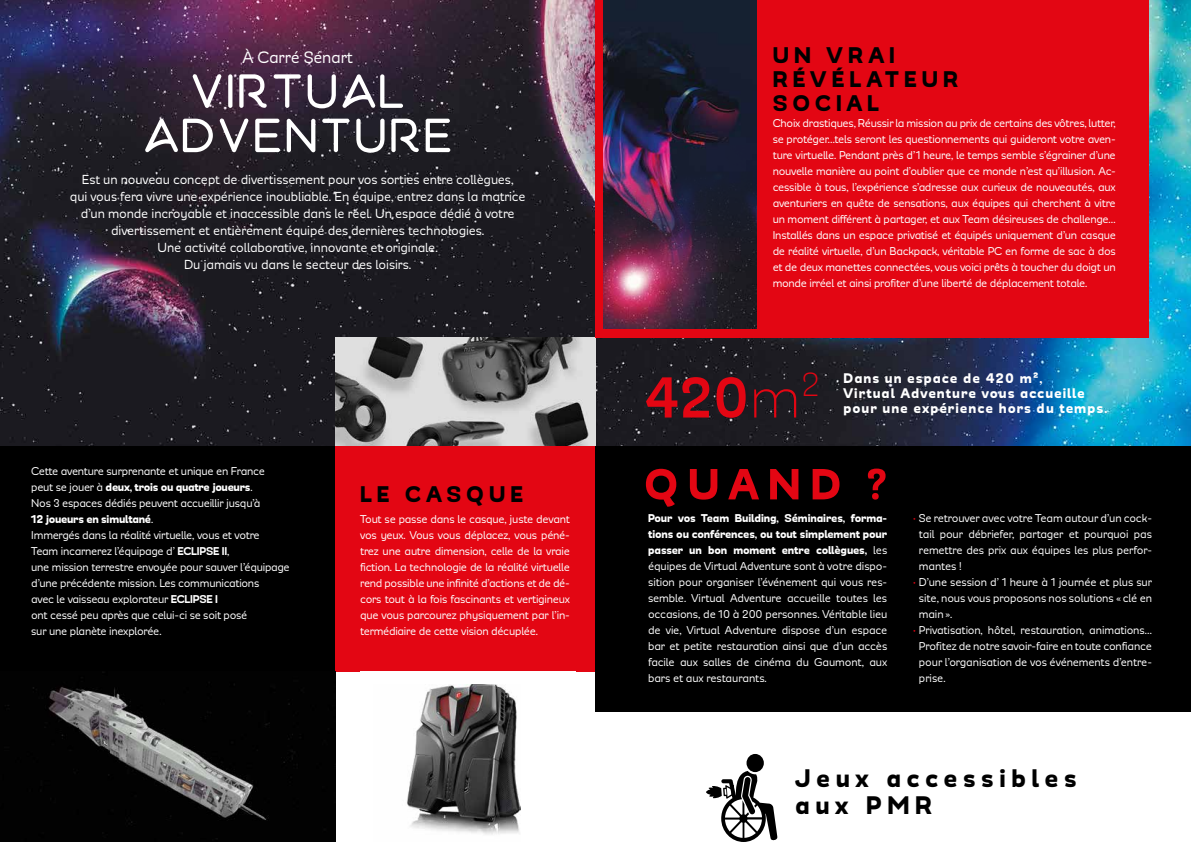
<style>
.page{position:relative;width:1191px;height:842px;background:#fff}
.page>*{position:absolute;margin:0;border:0;box-sizing:border-box;transform-origin:0 0}
.t1{font:700 66px "Modernica";color:#e30613}
.t2{font:900 50px "Modernica";letter-spacing:.19em;color:#e30613}
.t3{font:900 29.2px/26.9px "Modernica";letter-spacing:.19em;color:#000}
.t4{font:900 26px/24px "Modernica";letter-spacing:.2em;color:#000}
.t5{font:19px "Modernica";letter-spacing:-.01em;color:#fff}
.t6{font:900 16px/15px "Modernica";letter-spacing:.06em;color:#fff}
.t7{font:15px/17px "Modernica";letter-spacing:-.01em;color:#fff;text-align:center}
.t8{font:13px/16px "Modernica";letter-spacing:-.02em;color:#fff;text-align:justify}
.s1{font-weight:900}
.s2{font-weight:800}
.s3{font-weight:300}
.s4{color:#e30613}
</style>
<div class="page">
<div style="left:0;top:445px;width:335px;height:227px;background:#000"></div>
<div style="left:595px;top:445px;width:596px;height:266px;background:#000"></div>
<img style="left:0;top:0;width:1191px;height:445px">
<svg style="left:192px;top:74px;width:30px;height:34px"></svg>
<svg style="left:228px;top:74px;width:4px;height:34px"></svg>
<svg style="left:239px;top:74px;width:28px;height:34px"></svg>
<svg style="left:273px;top:74px;width:28px;height:34px"></svg>
<svg style="left:308px;top:74px;width:28px;height:34px"></svg>
<svg style="left:342px;top:74px;width:61px;height:34px"></svg>
<svg style="left:145px;top:119px;width:68px;height:33px"></svg>
<svg style="left:219px;top:118px;width:30px;height:34px"></svg>
<svg style="left:255px;top:119px;width:25px;height:33px"></svg>
<svg style="left:287px;top:119px;width:28px;height:33px"></svg>
<svg style="left:322px;top:119px;width:27px;height:33px"></svg>
<svg style="left:356px;top:119px;width:28px;height:34px"></svg>
<svg style="left:391px;top:119px;width:28px;height:33px"></svg>
<svg style="left:425px;top:119px;width:25px;height:33px"></svg>
<div style="left:335px;top:445px;width:260px;height:227px;background:#e30613"></div>
<img style="left:335px;top:337px;width:260px;height:108px">
<img style="left:407px;top:684px;width:114px;height:151px">
<div style="left:595px;top:0;width:553px;height:337px;background:#e30613"></div>
<img style="left:603px;top:0;width:153px;height:90px">
<svg style="left:603px;top:90px;width:153px;height:56px;background:#1f1e37"></svg>
<img style="left:603px;top:146px;width:153px;height:183px">
<div style="left:746px;top:754px;width:18px;height:18px;background:#000;border-radius:50%"></div>
<img style="left:0;top:672px;width:335px;height:170px">
<svg style="left:706px;top:771px;width:71px;height:71px"></svg>
<h3 class="t5" style="left:242px;top:48px;width:112px">À Carré Sénart</h3>
<p class="t7" style="left:70px;top:172px;width:457px">Est un nouveau concept de divertissement pour vos sorties entre collègues,<br>qui vous fera vivre une expérience inoubliable. En équipe, entrez dans la matrice d’un monde incroyable et inaccessible dans le réel. Un espace dédié à votre divertissement et entièrement équipé des dernières technologies.<br>Une activité collaborative, innovante et originale.<br>Du jamais vu dans le secteur des loisirs.</p>
<p class="t8" style="left:31px;top:464px;width:260px;text-align:left">Cette aventure surprenante et unique en France peut se jouer à <span class="s1">deux, trois ou quatre joueurs</span>.<br>Nos 3 espaces dédiés peuvent accueillir jusqu’à<br><span class="s1">12 joueurs en simultané</span>.<br>Immergés dans la réalité virtuelle, vous et votre Team incarnerez l’équipage d’ <span class="s2">ECLIPSE II</span>,<br>une mission terrestre envoyée pour sauver l’équipage d’une précédente mission. Les communications<br>avec le vaisseau explorateur <span class="s2">ECLIPSE I<br></span>ont cessé peu après que celui-ci se soit posé<br>sur une planète inexplorée.</p>
<h3 class="t4" style="left:360px;top:483px;width:164px">LE CASQUE</h3>
<p class="t8" style="left:360px;top:512px;width:211px">Tout se passe dans le casque, juste devant vos yeux. Vous vous déplacez, vous péné&shy;trez une autre dimension, celle de la vraie fiction. La technologie de la réalité virtuelle rend possible une infinité d’actions et de dé&shy;cors tout à la fois fascinants et vertigineux que vous parcourez physiquement par l’in&shy;termédiaire de cette vision décuplée.</p>
<h3 class="t4" style="left:772px;top:44px;width:187px">UN VRAI<br>RÉVÉLATEUR<br>SOCIAL</h3>
<p class="t8" style="left:772px;top:115px;width:344px">Choix drastiques, Réussir la mission au prix de certains des vôtres, lutter, se protéger…tels seront les questionnements qui guideront votre aven&shy;ture virtuelle. Pendant près d’1 heure, le temps semble s’égrainer d’une nouvelle manière au point d’oublier que ce monde n’est qu’illusion. Ac&shy;cessible à tous, l’expérience s’adresse aux curieux de nouveautés, aux aventuriers en quête de sensations, aux équipes qui cherchent à vitre un moment différent à partager, et aux Team désireuses de challenge… Installés dans un espace privatisé et équipés uniquement d’un casque de réalité virtuelle, d’un Backpack, véritable PC en forme de sac à dos et de deux manettes connectées, vous voici prêts à toucher du doigt un monde irréel et ainsi profiter d’une liberté de déplacement totale.</p>
<h1 class="t1" style="left:644px;top:367px;width:177px">420<span class="s3">m</span><sup>2</sup></h1>
<p class="t6" style="left:843px;top:371px;width:265px">Dans un espace de 420 m²,<br>Virtual Adventure vous accueille pour une expérience hors du temps.</p>
<h2 class="t2" style="left:644px;top:461px;width:244px">QUAND ?</h2>
<p class="t8" style="left:648px;top:510px;width:241px"><span class="s1">Pour vos Team Building, Séminaires, forma&shy;tions ou conférences, ou tout simplement pour passer un bon moment entre collègues,</span> les équipes de Virtual Adventure sont à votre dispo&shy;sition pour organiser l’événement qui vous res&shy;semble. Virtual Adventure accueille toutes les occasions, de 10 à 200 personnes. Véritable lieu de vie, Virtual Adventure dispose d’un espace bar et petite restauration ainsi que d’un accès facile aux salles de cinéma du Gaumont, aux bars et aux restaurants.</p>
<p class="t8" style="left:919px;top:510px;width:234px;text-indent:-6px"><span class="s4">•</span> Se retrouver avec votre Team autour d’un cock&shy;tail pour débriefer, partager et pourquoi pas remettre des prix aux équipes les plus perfor&shy;mantes !</p>
<p class="t8" style="left:919px;top:574px;width:234px;text-indent:-6px"><span class="s4">•</span> D’une session d’ 1 heure à 1 journée et plus sur site, nous vous proposons nos solutions « clé en main ».</p>
<p class="t8" style="left:919px;top:622px;width:234px;text-indent:-6px"><span class="s4">•</span> Privatisation, hôtel, restauration, animations… Profitez de notre savoir-faire en toute confiance pour l’organisation de vos événements d’entre&shy;prise.</p>
<h3 class="t3" style="left:795px;top:766px;width:283px">Jeux accessibles aux PMR</h3>
</div>
